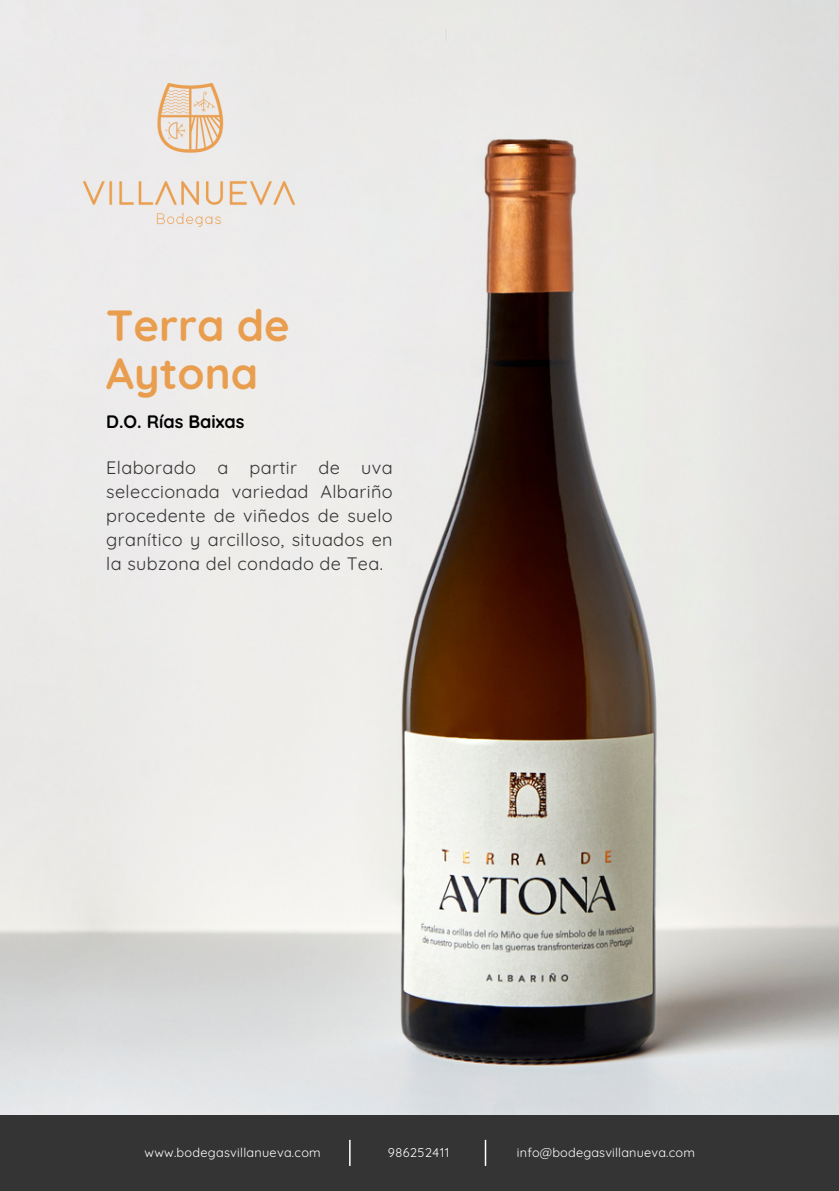
<style>
.page{position:relative;width:839px;height:1191px;background:#fff}
.page>*{position:absolute;margin:0;border:0;box-sizing:border-box;transform-origin:0 0}
.t1{font:700 43.6px/48px "Quicksand";color:#e99e4f}
.t2{font:18px/24px "Quicksand";letter-spacing:.02em;color:#343434;text-align:justify}
.t3{font:700 18px "Quicksand";color:#000}
.t4{font:12.6px "Quicksand";letter-spacing:.02em;color:#fff}
.t5{font:12.6px "Quicksand";letter-spacing:.04em;color:#fff}
</style>
<div class="page">
<img style="left:0;top:0;width:838px;height:1115px">
<img style="left:84px;top:84px;width:210px;height:142px">
<div style="left:0;top:1115px;width:838px;height:76px;background:#343434"></div>
<svg style="left:349px;top:1140px;width:1px;height:26px"></svg>
<hr style="left:484px;top:1140px;width:2px;height:26px;background:#fff">
<p class="t1" style="left:106px;top:301px;width:185px">Terra de<br>Aytona</p>
<p class="t3" style="left:106px;top:410px;width:140px">D.O. Rías Baixas</p>
<p class="t2" style="left:106px;top:456px;width:288px">Elaborado a partir de uva seleccionada variedad Albariño procedente de viñedos de suelo granítico y arcilloso, situados en la subzona del condado de Tea.</p>
<p class="t4" style="left:145px;top:1145px;width:178px">www.bodegasvillanueva.com</p>
<p class="t5" style="left:388px;top:1145px;width:63px">986252411</p>
<p class="t4" style="left:517px;top:1145px;width:179px">info@bodegasvillanueva.com</p>
</div>
